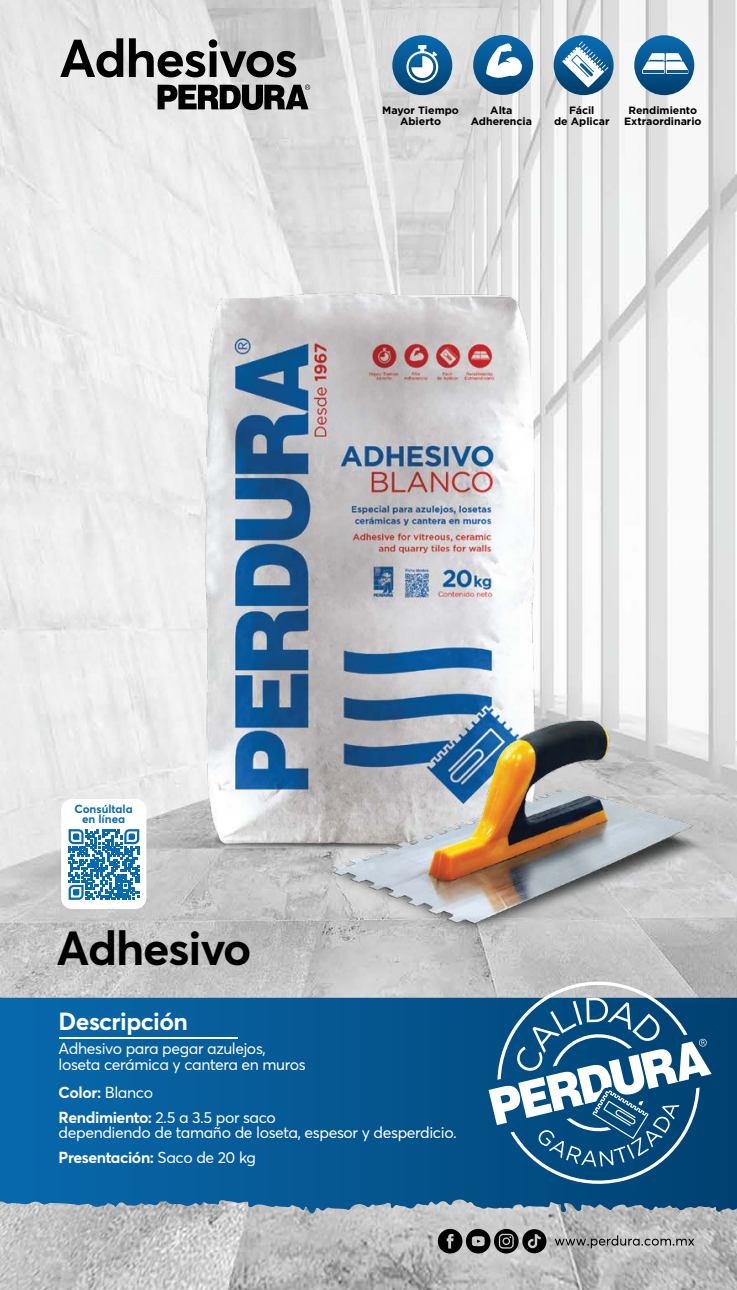
<style>
.page{position:relative;width:737px;height:1290px;background:#fff}
.page>*{position:absolute;margin:0;border:0;box-sizing:border-box;transform-origin:0 0}
.t1{font:700 52.5px "Averta";letter-spacing:-.025em;color:#000}
.t2{font:700 47.25px "Averta";letter-spacing:-.025em;color:#000}
.t3{font:700 24.5px "Averta";letter-spacing:-.025em;color:#fff}
.t4{font:15.75px/15.8px "Averta Demo";letter-spacing:-.025em;color:#fff}
.t5{font:700 15.75px "Averta";letter-spacing:-.025em;color:#fff}
.t6{font:700 11.55px/9.6px "Averta";color:#076aaf;text-align:center}
.t7{font:700 10.67px/11px "Gotham";color:#000;text-align:center}
.s1{font-family:"Averta Demo";font-weight:400}
.s2{font-family:"Averta";font-weight:700}
</style>
<div class="page">
<img style="left:0;top:0;width:737px;height:1290px">
<svg style="left:0;top:998px;width:484px;height:215px;background:#0d609a"></svg>
<img style="left:130px;top:234px;width:479px;height:665px">
<div style="left:61px;top:799px;width:85px;height:110px;background:#fff;border-radius:11px"></div>
<svg style="left:392px;top:35px;width:60px;height:60px;background:#588cb1"></svg>
<svg style="left:553px;top:35px;width:60px;height:60px"></svg>
<svg style="left:634px;top:35px;width:60px;height:60px"></svg>
<svg style="left:473px;top:35px;width:60px;height:60px"></svg>
<img style="left:317px;top:688px;width:399px;height:265px">
<svg style="left:158px;top:85px;width:152px;height:25px;background:#4a4a4a"></svg>
<hr style="left:59px;top:1037px;width:178px;height:1px;background:#fff">
<svg style="left:488px;top:973px;width:223px;height:219px"></svg>
<svg style="left:69px;top:829px;width:70px;height:71px"></svg>
<svg style="left:555px;top:1235px;width:139px;height:13px;background:#9b9b9b"></svg>
<svg style="left:438px;top:1229px;width:108px;height:24px;background:#525252"></svg>
<h1 class="t1" style="left:59px;top:25px;width:240px">Adhesivos</h1>
<p class="t7" style="left:382px;top:105px;width:78px">Mayor Tiempo<br>Abierto</p>
<p class="t7" style="left:554px;top:105px;width:57px">Fácil<br>de Aplicar</p>
<p class="t7" style="left:624px;top:105px;width:79px">Rendimiento<br>Extraordinario</p>
<p class="t7" style="left:471px;top:105px;width:63px">Alta<br>Adherencia</p>
<p class="t6" style="left:74px;top:804px;width:60px">Consúltala en línea</p>
<h2 class="t2" style="left:57px;top:918px;width:196px">Adhesivo</h2>
<h3 class="t3" style="left:59px;top:1006px;width:131px">Descripción</h3>
<p class="t4" style="left:59px;top:1041px;width:249px">Adhesivo para pegar azulejos, loseta cerámica y cantera en muros</p>
<p class="t5" style="left:59px;top:1082px;width:96px">Color: <span class="s1">Blanco</span></p>
<p class="t4" style="left:59px;top:1109px;width:400px"><span class="s2">Rendimiento:</span> 2.5 a 3.5 por saco<br>dependiendo de tamaño de loseta, espesor y desperdicio.</p>
<p class="t5" style="left:59px;top:1147px;width:199px">Presentación: <span class="s1">Saco de 20 kg</span></p>
</div>
